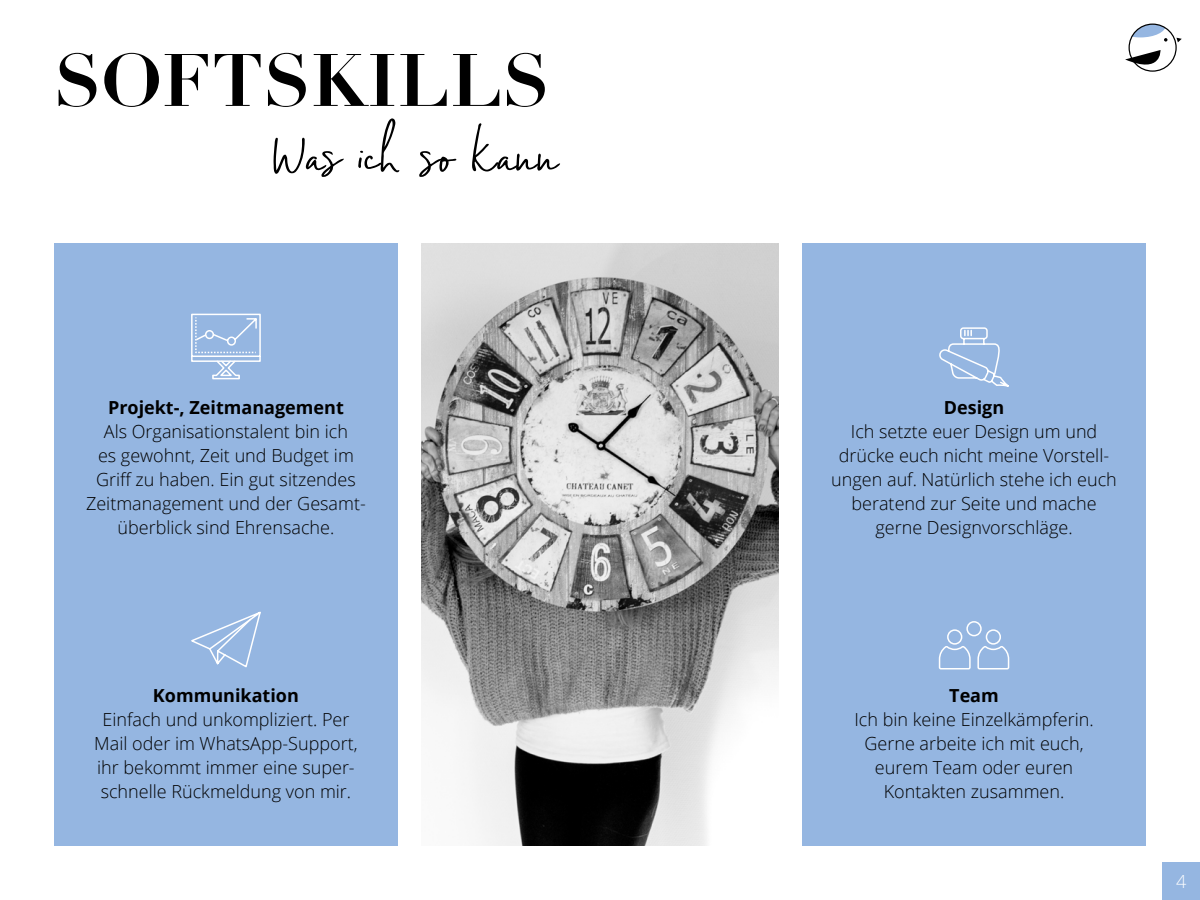
<style>
.page{position:relative;width:1200px;height:900px;background:#fff}
.page>*{position:absolute;margin:0;border:0;box-sizing:border-box;transform-origin:0 0}
.t1{font:90px "My Friend";letter-spacing:.005em;color:#000}
.t2{font:700 72.9px "Didot";color:#000}
.t3{font:300 18px/24px "Open Sans";color:#000;text-align:center}
.t4{font:700 18px "Open Sans";color:#000}
.t5{font:300 18px "Open Sans";color:#fff}
</style>
<div class="page">
<div style="left:54px;top:243px;width:344px;height:603px;background:#95b6e1"></div>
<svg style="left:191px;top:313px;width:70px;height:67px"></svg>
<svg style="left:191px;top:611px;width:70px;height:57px"></svg>
<img style="left:422px;top:243px;width:356px;height:603px">
<div style="left:802px;top:243px;width:344px;height:603px;background:#95b6e1"></div>
<svg style="left:939px;top:327px;width:70px;height:60px"></svg>
<div style="left:947px;top:629px;width:15px;height:16px;border:2px solid #fff;border-radius:50%"></div>
<svg style="left:938px;top:644px;width:33px;height:26px"></svg>
<div style="left:986px;top:629px;width:15px;height:16px;border:2px solid #fff;border-radius:50%"></div>
<svg style="left:977px;top:644px;width:33px;height:26px"></svg>
<div style="left:966px;top:621px;width:16px;height:15px;border:2px solid #fff;border-radius:50%"></div>
<div style="left:1162px;top:862px;width:38px;height:38px;background:#95b6e1"></div>
<svg style="left:1176px;top:38px;width:6px;height:4px"></svg>
<svg style="left:1129px;top:24px;width:39px;height:18px"></svg>
<svg style="left:1125px;top:50px;width:37px;height:22px"></svg>
<h2 class="t2" style="left:54px;top:34px;width:497px">SOFTSKILLS</h2>
<h1 class="t1" style="left:273px;top:108px;width:286px">Was ich so kann</h1>
<p class="t4" style="left:108px;top:395px;width:237px">Projekt-, Zeitmanagement</p>
<p class="t3" style="left:86px;top:419px;width:281px">Als Organisationstalent bin ich<br>es gewohnt, Zeit und Budget im<br>Griff zu haben. Ein gut sitzendes<br>Zeitmanagement und der Gesamt&shy;überblick sind Ehrensache.</p>
<p class="t4" style="left:153px;top:683px;width:147px">Kommunikation</p>
<p class="t3" style="left:94px;top:707px;width:265px">Einfach und unkompliziert. Per<br>Mail oder im WhatsApp-Support, ihr bekommt immer eine super&shy;schnelle Rückmeldung von mir.</p>
<p class="t4" style="left:944px;top:395px;width:62px">Design</p>
<p class="t3" style="left:831px;top:419px;width:287px">Ich setzte euer Design um und drücke euch nicht meine Vorstell&shy;ungen auf. Natürlich stehe ich euch beratend zur Seite und mache gerne Designvorschläge.</p>
<p class="t4" style="left:949px;top:683px;width:51px">Team</p>
<p class="t3" style="left:854px;top:707px;width:241px">Ich bin keine Einzelkämpferin.<br>Gerne arbeite ich mit euch, eurem Team oder euren<br>Kontakten zusammen.</p>
<p class="t5" style="left:1176px;top:869px;width:12px">4</p>
</div>
